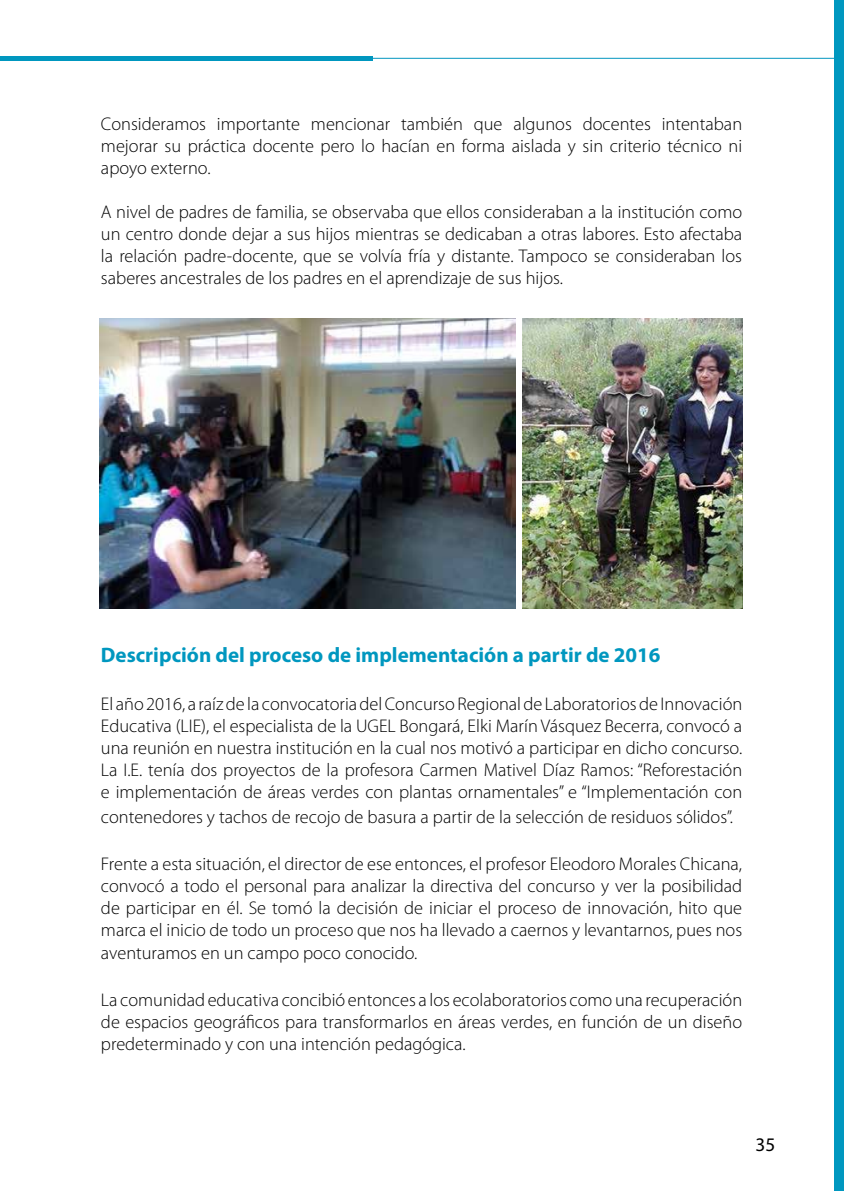
<style>
.page{position:relative;width:844px;height:1191px;background:#fff}
.page>*{position:absolute;margin:0;border:0;box-sizing:border-box;transform-origin:0 0}
.t1{font:700 21px "Myriad Pro";color:#0097bf}
.t2{font:19.25px "Myriad Pro";color:#000}
.t3{font:300 18.38px/22.1px "Myriad Pro";color:#000;text-align:justify}
</style>
<div class="page">
<div style="left:833px;top:0;width:10px;height:1191px;background:#0097bf"></div>
<div style="left:0;top:56px;width:372px;height:5px;background:#0097bf"></div>
<hr style="left:63px;top:58px;width:774px;height:1px;background:#0396bf">
<img style="left:99px;top:318px;width:416px;height:290px">
<img style="left:522px;top:318px;width:220px;height:290px">
<p class="t3" style="left:101px;top:113px;width:642px">Consideramos importante mencionar también que algunos docentes intentaban mejorar su práctica docente pero lo hacían en forma aislada y sin criterio técnico ni apoyo externo.</p>
<p class="t3" style="left:101px;top:201px;width:642px">A nivel de padres de familia, se observaba que ellos consideraban a la institución como un centro donde dejar a sus hijos mientras se dedicaban a otras labores. Esto afectaba la relación padre-docente, que se volvía fría y distante. Tampoco se consideraban los saberes ancestrales de los padres en el aprendizaje de sus hijos.</p>
<p class="t1" style="left:101px;top:641px;width:561px">Descripción del proceso de implementación a partir de 2016</p>
<p class="t3" style="left:101px;top:693px;width:642px">El año 2016, a raíz de la convocatoria del Concurso Regional de Laboratorios de Innovación Educativa (LIE), el especialista de la UGEL Bongará, Elki Marín Vásquez Becerra, convocó a una reunión en nuestra institución en la cual nos motivó a participar en dicho concurso.<br>La I.E. tenía dos proyectos de la profesora Carmen Mativel Díaz Ramos: “Reforestación e implementación de áreas verdes con plantas ornamentales” e “Implementación con</p>
<p class="t3" style="left:101px;top:806px;width:633px">contenedores y tachos de recojo de basura a partir de la selección de residuos sólidos”.</p>
<p class="t3" style="left:101px;top:853px;width:642px">Frente a esta situación, el director de ese entonces, el profesor Eleodoro Morales Chicana, convocó a todo el personal para analizar la directiva del concurso y ver la posibilidad de participar en él. Se tomó la decisión de iniciar el proceso de innovación, hito que marca el inicio de todo un proceso que nos ha llevado a caernos y levantarnos, pues nos aventuramos en un campo poco conocido.</p>
<p class="t3" style="left:101px;top:989px;width:642px">La comunidad educativa concibió entonces a los ecolaboratorios como una recuperación de espacios geográficos para transformarlos en áreas verdes, en función de un diseño predeterminado y con una intención pedagógica.</p>
<p class="t2" style="left:755px;top:1132px;width:21px">35</p>
</div>
